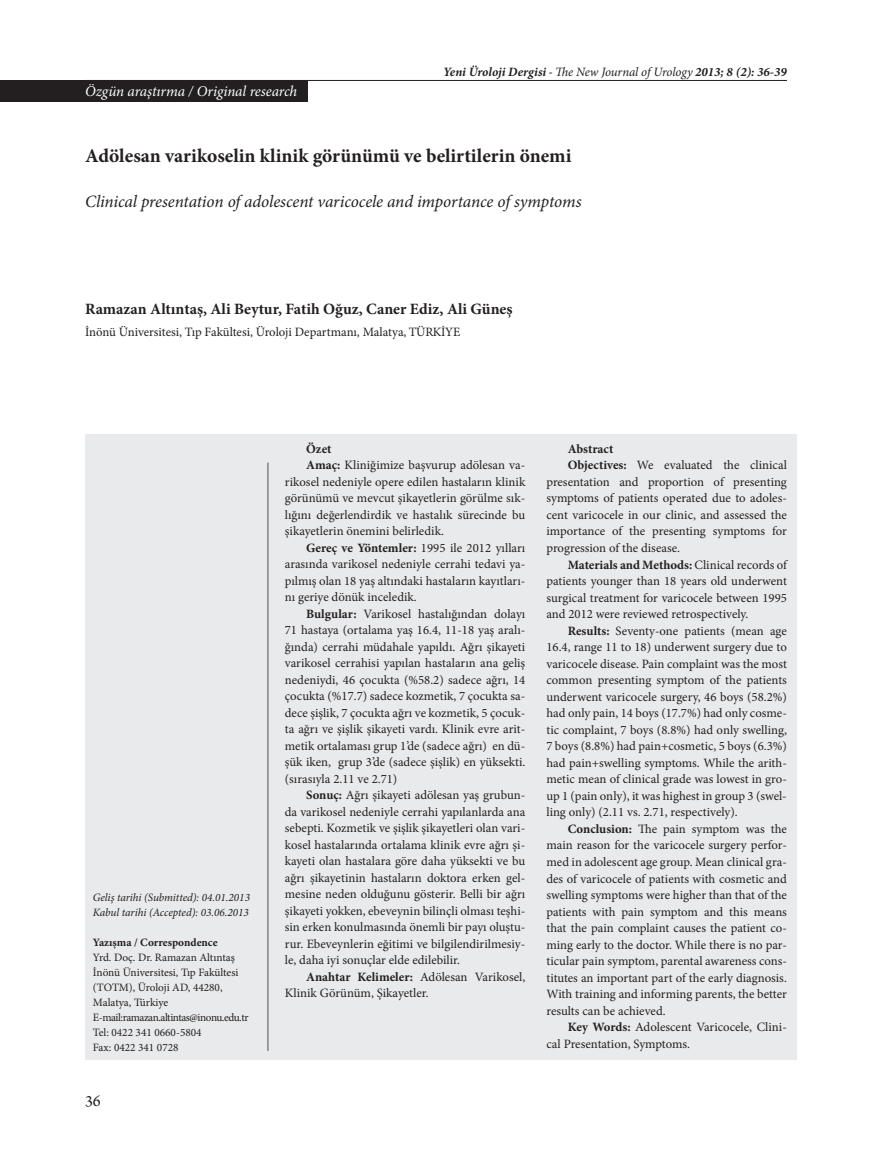
<style>
.page{position:relative;width:872px;height:1170px;background:#fff}
.page>*{position:absolute;margin:0;border:0;box-sizing:border-box;transform-origin:0 0}
.t1{font:700 19.5px "Minion Pro";color:#231f20}
.t2{font:italic 17.25px "Minion Pro";letter-spacing:-.01em;color:#231f20}
.t3{font:16.5px "Arno Pro";color:#231f20}
.t4{font:700 15.75px "Minion Pro";color:#231f20}
.t5{font:italic 15px "Minion Pro";letter-spacing:-.01em;color:#fff}
.t6{font:12.75px "Minion Pro";color:#231f20}
.t7{font:italic 700 12.75px "Minion Pro";color:#231f20}
.t8{font:700 12.75px "Minion Pro";color:#231f20}
.t9{font:11.25px/15px "Minion Pro";letter-spacing:-.005em;color:#231f20}
.t10{font:italic 11.25px/15px "Minion Pro";letter-spacing:-.005em;color:#231f20}
.t11{font:700 11.25px "Minion Pro";color:#231f20}
.s1{font-stretch:condensed}
.s2{font-weight:400}
.s3{font-weight:700}
</style>
<div class="page">
<hr style="left:85px;top:80px;width:702px;height:1px;background:#231f20">
<div style="left:85px;top:435px;width:712px;height:624px;background:#e9eaeb"></div>
<div style="left:0;top:80px;width:308px;height:21px;background:#231f20"></div>
<hr style="left:267px;top:462px;width:2px;height:588px;background:#808285">
<p class="t5" style="left:85px;top:81px;width:214px">Özgün araştırma / Original research</p>
<p class="t7" style="left:443px;top:63px;width:345px">Yeni Üroloji Dergisi <span class="s1">-</span> <span class="s2">The New Journal of Urology</span> 2013; 8 (2): 36-39</p>
<h1 class="t1" style="left:85px;top:142px;width:488px">Adölesan varikoselin klinik görünümü ve belirtilerin önemi</h1>
<h2 class="t2" style="left:85px;top:189px;width:498px">Clinical presentation of adolescent varicocele and importance of symptoms</h2>
<p class="t4" style="left:85px;top:298px;width:429px">Ramazan Altıntaş, Ali Beytur, Fatih Oğuz, Caner Ediz, Ali Güneş</p>
<p class="t6" style="left:85px;top:324px;width:377px">İnönü Üniversitesi, Tıp Fakültesi, Üroloji Departmanı, Malatya, TÜRKİYE</p>
<p class="t10" style="left:93px;top:889px;width:159px">Geliş tarihi (Submitted): 04.01.2013<br>Kabul tarihi (Accepted): 03.06.2013</p>
<p class="t11" style="left:93px;top:934px;width:126px">Yazışma / Correspondence</p>
<p class="t9" style="left:93px;top:949px;width:157px">Yrd. Doç. Dr. Ramazan Altıntaş<br>İnönü Üniversitesi, Tıp Fakültesi (TOTM), Üroloji AD, 44280,<br>Malatya, Türkiye<br>E-mail:ramazan.altintas@inonu.edu.tr<br>Tel: 0422 341 0660-5804<br>Fax: 0422 341 0728</p>
<p class="t3" style="left:85px;top:1091px;width:17px">36</p>
<p class="t8" style="left:306px;top:439px;width:27px">Özet</p>
<p class="t6" style="left:306px;top:456px;width:221px"><span class="s3">Amaç:</span> Kliniğimize başvurup adölesan va-</p>
<p class="t6" style="left:285px;top:473px;width:242px">rikosel nedeniyle opere edilen hastaların klinik</p>
<p class="t6" style="left:285px;top:489px;width:242px">görünümü ve mevcut şikayetlerin görülme sık-</p>
<p class="t6" style="left:285px;top:506px;width:242px">lığını değerlendirdik ve hastalık sürecinde bu</p>
<p class="t6" style="left:285px;top:522px;width:160px">şikayetlerin önemini belirledik.</p>
<p class="t6" style="left:306px;top:539px;width:221px"><span class="s3">Gereç ve Yöntemler:</span> 1995 ile 2012 yılları</p>
<p class="t6" style="left:285px;top:555px;width:242px">arasında varikosel nedeniyle cerrahi tedavi ya-</p>
<p class="t6" style="left:285px;top:572px;width:242px">pılmış olan 18 yaş altındaki hastaların kayıtları-</p>
<p class="t6" style="left:285px;top:588px;width:133px">nı geriye dönük inceledik.</p>
<p class="t6" style="left:306px;top:605px;width:221px"><span class="s3">Bulgular:</span> Varikosel hastalığından dolayı</p>
<p class="t6" style="left:285px;top:621px;width:242px">71 hastaya (ortalama yaş 16.4, 11-18 yaş aralı-</p>
<p class="t6" style="left:285px;top:638px;width:242px">ğında) cerrahi müdahale yapıldı. Ağrı şikayeti</p>
<p class="t6" style="left:285px;top:654px;width:242px">varikosel cerrahisi yapılan hastaların ana geliş</p>
<p class="t6" style="left:285px;top:671px;width:242px">nedeniydi, 46 çocukta (%58.2) sadece ağrı, 14</p>
<p class="t6" style="left:285px;top:687px;width:242px">çocukta (%17.7) sadece kozmetik, 7 çocukta sa-</p>
<p class="t6" style="left:285px;top:704px;width:242px">dece şişlik, 7 çocukta ağrı ve kozmetik, 5 çocuk-</p>
<p class="t6" style="left:285px;top:720px;width:242px">ta ağrı ve şişlik şikayeti vardı. Klinik evre arit-</p>
<p class="t6" style="left:285px;top:737px;width:242px">metik ortalaması grup 1’de (sadece ağrı) en dü-</p>
<p class="t6" style="left:285px;top:753px;width:242px">şük iken, grup 3’de (sadece şişlik) en yüksekti.</p>
<p class="t6" style="left:285px;top:770px;width:114px">(sırasıyla 2.11 ve 2.71)</p>
<p class="t6" style="left:306px;top:786px;width:221px"><span class="s3">Sonuç:</span> Ağrı şikayeti adölesan yaş grubun-</p>
<p class="t6" style="left:285px;top:803px;width:242px">da varikosel nedeniyle cerrahi yapılanlarda ana</p>
<p class="t6" style="left:285px;top:819px;width:242px">sebepti. Kozmetik ve şişlik şikayetleri olan vari-</p>
<p class="t6" style="left:285px;top:836px;width:242px">kosel hastalarında ortalama klinik evre ağrı şi-</p>
<p class="t6" style="left:285px;top:852px;width:242px">kayeti olan hastalara göre daha yüksekti ve bu</p>
<p class="t6" style="left:285px;top:869px;width:242px">ağrı şikayetinin hastaların doktora erken gel-</p>
<p class="t6" style="left:285px;top:885px;width:242px">mesine neden olduğunu gösterir. Belli bir ağrı</p>
<p class="t6" style="left:285px;top:902px;width:242px">şikayeti yokken, ebeveynin bilinçli olması teşhi-</p>
<p class="t6" style="left:285px;top:918px;width:242px">sin erken konulmasında önemli bir payı oluştu-</p>
<p class="t6" style="left:285px;top:935px;width:242px">rur. Ebeveynlerin eğitimi ve bilgilendirilmesiy-</p>
<p class="t6" style="left:285px;top:951px;width:177px">le, daha iyi sonuçlar elde edilebilir.</p>
<p class="t6" style="left:306px;top:968px;width:221px"><span class="s3">Anahtar Kelimeler:</span> Adölesan Varikosel,</p>
<p class="t6" style="left:285px;top:984px;width:145px">Klinik Görünüm, Şikayetler.</p>
<p class="t8" style="left:568px;top:439px;width:47px">Abstract</p>
<p class="t6" style="left:568px;top:456px;width:221px"><span class="s3">Objectives:</span> We evaluated the clinical</p>
<p class="t6" style="left:546px;top:473px;width:242px">presentation and proportion of presenting</p>
<p class="t6" style="left:546px;top:489px;width:242px">symptoms of patients operated due to adoles-</p>
<p class="t6" style="left:546px;top:506px;width:242px">cent varicocele in our clinic, and assessed the</p>
<p class="t6" style="left:546px;top:522px;width:242px">importance of the presenting symptoms for</p>
<p class="t6" style="left:546px;top:539px;width:135px">progression of the disease.</p>
<p class="t8" style="left:568px;top:555px;width:221px">Materials and Methods: <span class="s2">Clinical records of</span></p>
<p class="t6" style="left:546px;top:572px;width:242px">patients younger than 18 years old underwent</p>
<p class="t6" style="left:546px;top:589px;width:242px">surgical treatment for varicocele between 1995</p>
<p class="t6" style="left:546px;top:605px;width:203px">and 2012 were reviewed retrospectively.</p>
<p class="t6" style="left:568px;top:622px;width:221px"><span class="s3">Results:</span> Seventy-one patients (mean age</p>
<p class="t6" style="left:546px;top:638px;width:242px">16.4, range 11 to 18) underwent surgery due to</p>
<p class="t6" style="left:546px;top:655px;width:242px">varicocele disease. Pain complaint was the most</p>
<p class="t6" style="left:546px;top:671px;width:242px">common presenting symptom of the patients</p>
<p class="t6" style="left:546px;top:688px;width:242px">underwent varicocele surgery, 46 boys (58.2%)</p>
<p class="t6" style="left:546px;top:704px;width:242px">had only pain, 14 boys (17.7%) had only cosme-</p>
<p class="t6" style="left:546px;top:721px;width:242px">tic complaint, 7 boys (8.8%) had only swelling,</p>
<p class="t6" style="left:546px;top:737px;width:242px">7 boys (8.8%) had pain+cosmetic, 5 boys (6.3%)</p>
<p class="t6" style="left:546px;top:754px;width:242px">had pain+swelling symptoms. While the arith-</p>
<p class="t6" style="left:546px;top:770px;width:242px">metic mean of clinical grade was lowest in gro-</p>
<p class="t6" style="left:546px;top:787px;width:242px">up 1 (pain only), it was highest in group 3 (swel-</p>
<p class="t6" style="left:546px;top:803px;width:193px">ling only) (2.11 vs. 2.71, respectively).</p>
<p class="t6" style="left:567px;top:820px;width:221px"><span class="s3">Conclusion:</span> The pain symptom was the</p>
<p class="t6" style="left:546px;top:836px;width:242px">main reason for the varicocele surgery perfor-</p>
<p class="t6" style="left:546px;top:853px;width:242px">med in adolescent age group. Mean clinical gra-</p>
<p class="t6" style="left:546px;top:869px;width:242px">des of varicocele of patients with cosmetic and</p>
<p class="t6" style="left:546px;top:886px;width:242px">swelling symptoms were higher than that of the</p>
<p class="t6" style="left:546px;top:902px;width:242px">patients with pain symptom and this means</p>
<p class="t6" style="left:546px;top:919px;width:242px">that the pain complaint causes the patient co-</p>
<p class="t6" style="left:546px;top:935px;width:242px">ming early to the doctor. While there is no par-</p>
<p class="t6" style="left:546px;top:952px;width:242px">ticular pain symptom, parental awareness cons-</p>
<p class="t6" style="left:546px;top:968px;width:242px">titutes an important part of the early diagnosis.</p>
<p class="t6" style="left:546px;top:985px;width:242px">With training and informing parents, the better</p>
<p class="t6" style="left:546px;top:1001px;width:121px">results can be achieved.</p>
<p class="t6" style="left:567px;top:1018px;width:221px"><span class="s3">Key Words:</span> Adolescent Varicocele, Clini-</p>
<p class="t6" style="left:546px;top:1034px;width:145px">cal Presentation, Symptoms.</p>
</div>
